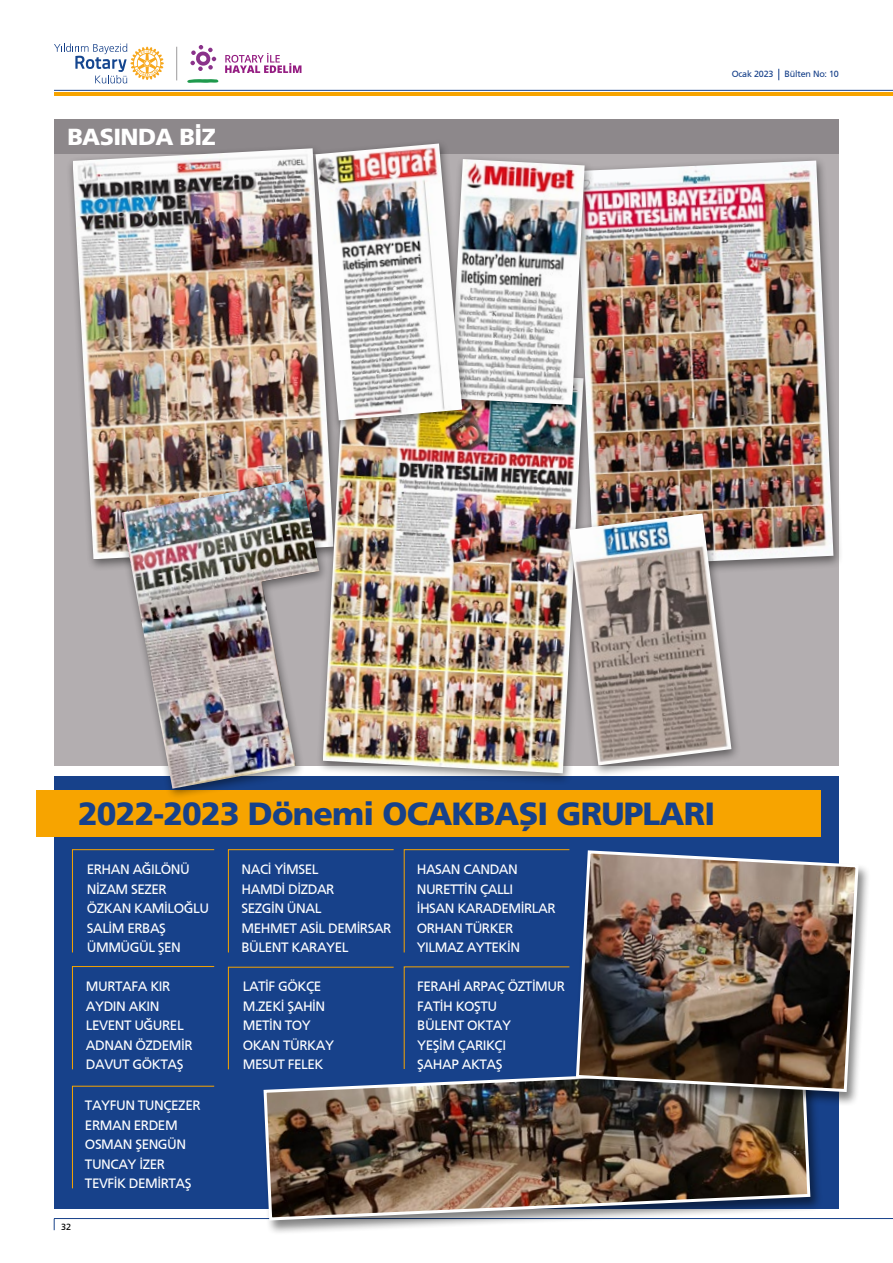
<style>
.page{position:relative;width:893px;height:1263px;background:#fff}
.page>*{position:absolute;margin:0;border:0;box-sizing:border-box;transform-origin:0 0}
.t1{font:900 32.1px "Frutiger";letter-spacing:-.025em;color:#17418a}
.t2{font:900 23.25px "Frutiger";letter-spacing:-.025em;color:#fff}
.t3{font:13.5px/19.5px "Frutiger";letter-spacing:-.035em;color:#fff}
.t4{font:9px "Frutiger";letter-spacing:-.025em;color:#17418a}
.t5{font:9px "Frutiger";color:#000}
</style>
<div class="page">
<hr style="left:54px;top:92px;width:839px;height:3px;background:#f7a400">
<hr style="left:54px;top:90px;width:839px;height:1px;background:#17418a">
<hr style="left:54px;top:1218px;width:839px;height:1px;background:#17418a">
<hr style="left:176px;top:47px;width:1px;height:33px;background:#9c9a9c">
<svg style="left:54px;top:43px;width:110px;height:40px"></svg>
<svg style="left:225px;top:53px;width:76px;height:20px"></svg>
<svg style="left:190px;top:45px;width:26px;height:26px"></svg>
<svg style="left:187px;top:79px;width:31px;height:4px"></svg>
<div style="left:54px;top:776px;width:785px;height:433px;background:#17418a"></div>
<div style="left:36px;top:790px;width:785px;height:47px;background:#f7a400"></div>
<svg style="left:72px;top:849px;width:143px;height:104px"></svg>
<svg style="left:228px;top:966px;width:166px;height:104px"></svg>
<svg style="left:228px;top:849px;width:166px;height:104px"></svg>
<svg style="left:403px;top:966px;width:167px;height:99px"></svg>
<svg style="left:72px;top:1085px;width:143px;height:104px"></svg>
<svg style="left:403px;top:849px;width:167px;height:104px"></svg>
<svg style="left:72px;top:966px;width:143px;height:104px"></svg>
<div style="left:54px;top:153px;width:785px;height:612px;background:#b3aeb0"></div>
<div style="left:54px;top:119px;width:785px;height:34px;background:#8d888b"></div>
<div style="left:66px;top:144px;width:277px;height:427px;background:#000;opacity:.46"></div>
<img style="left:73px;top:148px;width:243px;height:411px">
<div style="left:316px;top:361px;width:278px;height:425px;background:#000;opacity:.46"></div>
<img style="left:323px;top:417px;width:246px;height:356px">
<div style="left:569px;top:156px;width:275px;height:422px;background:#000;opacity:.46"></div>
<img style="left:576px;top:161px;width:257px;height:405px">
<div style="left:563px;top:509px;width:178px;height:268px;background:#000;opacity:.46"></div>
<img style="left:569px;top:513px;width:162px;height:252px">
<div style="left:444px;top:155px;width:151px;height:262px;background:#000;opacity:.46"></div>
<img style="left:472px;top:159px;width:113px;height:246px">
<div style="left:309px;top:139px;width:163px;height:294px;background:#000;opacity:.46"></div>
<img style="left:315px;top:144px;width:147px;height:276px">
<div style="left:115px;top:475px;width:214px;height:326px;background:#000;opacity:.46"></div>
<img style="left:121px;top:479px;width:198px;height:310px">
<div style="left:260px;top:1066px;width:562px;height:169px;background:#000;opacity:.49"></div>
<img style="left:262px;top:1065px;width:550px;height:157px">
<div style="left:573px;top:850px;width:298px;height:257px;background:#000;opacity:.49"></div>
<img style="left:574px;top:850px;width:286px;height:243px">
<h2 class="t2" style="left:67px;top:123px;width:150px">BASINDA BİZ</h2>
<p class="t4" style="left:732px;top:69px;width:109px">Ocak 2023 Bülten No: 10</p>
<h1 class="t1" style="left:78px;top:795px;width:638px">2022-2023 Dönemi OCAKBAŞI GRUPLARI</h1>
<p class="t3" style="left:87px;top:860px;width:124px">ERHAN AĞILÖNÜ<br>NİZAM SEZER<br>ÖZKAN KAMİLOĞLU<br>SALİM ERBAŞ<br>ÜMMÜGÜL ŞEN</p>
<p class="t3" style="left:243px;top:977px;width:93px">LATİF GÖKÇE<br>M.ZEKİ ŞAHİN<br>METİN TOY<br>OKAN TÜRKAY<br>MESUT FELEK</p>
<p class="t3" style="left:241px;top:860px;width:152px">NACİ YİMSEL<br>HAMDİ DİZDAR<br>SEZGİN ÜNAL<br>MEHMET ASİL DEMİRSAR<br>BÜLENT KARAYEL</p>
<p class="t3" style="left:417px;top:860px;width:140px">HASAN CANDAN<br>NURETTİN ÇALLI<br>İHSAN KARADEMİRLAR<br>ORHAN TÜRKER<br>YILMAZ AYTEKİN</p>
<p class="t3" style="left:417px;top:976px;width:149px">FERAHİ ARPAÇ ÖZTİMUR<br>FATİH KOŞTU<br>BÜLENT OKTAY<br>YEŞİM ÇARIKÇI<br>ŞAHAP AKTAŞ</p>
<p class="t3" style="left:86px;top:977px;width:108px">MURTAFA KIR<br>AYDIN AKIN<br>LEVENT UĞUREL<br>ADNAN ÖZDEMİR<br>DAVUT GÖKTAŞ</p>
<p class="t3" style="left:85px;top:1096px;width:117px">TAYFUN TUNÇEZER<br>ERMAN ERDEM<br>OSMAN ŞENGÜN<br>TUNCAY İZER<br>TEVFİK DEMİRTAŞ</p>
<p class="t5" style="left:61px;top:1222px;width:11px">32</p>
</div>
